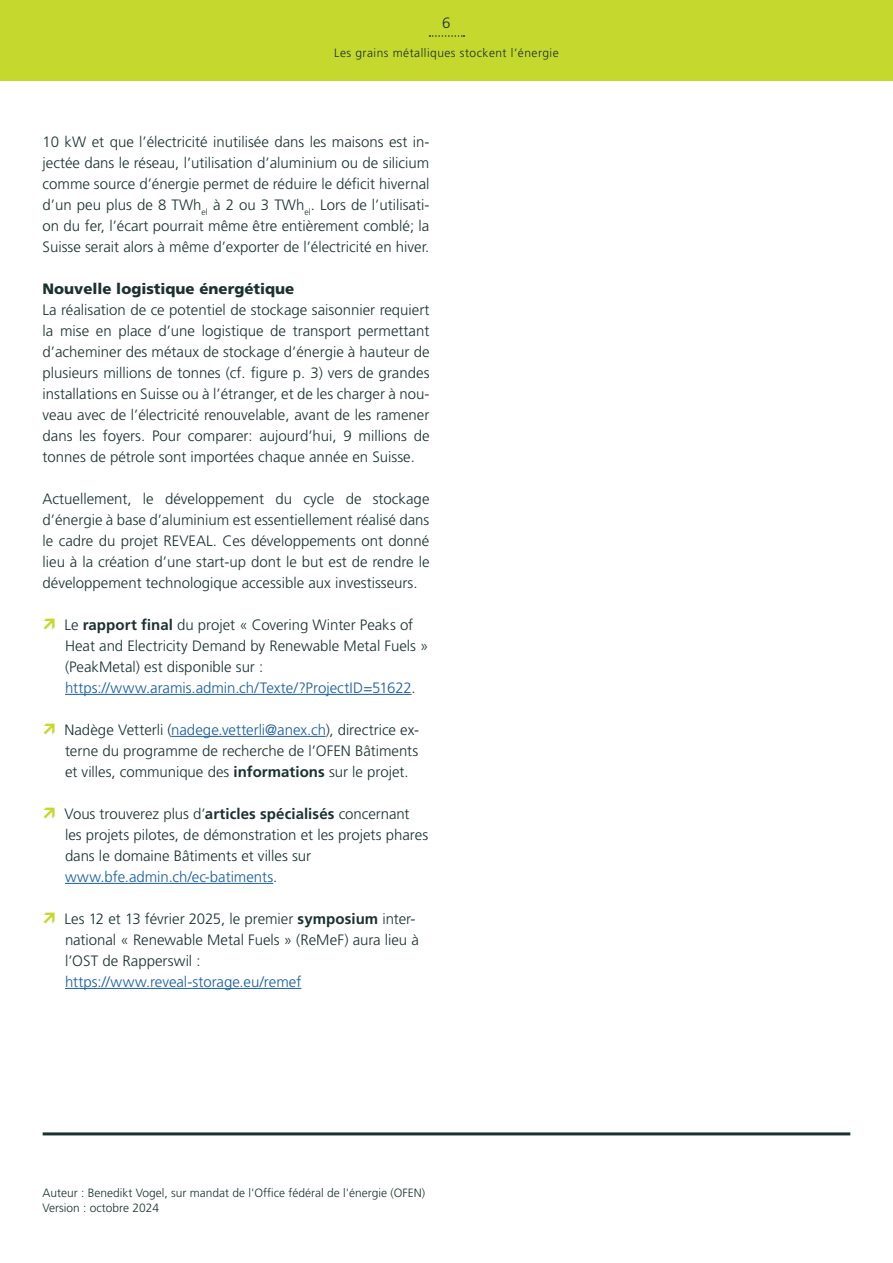
<style>
.page{position:relative;width:893px;height:1263px;background:#fff}
.page>*{position:absolute;margin:0;border:0;box-sizing:border-box;transform-origin:0 0}
.Fliesstext{font:300 15px/21px "Frutiger LT Std";color:#1b3030;text-align:justify}
.Untertitel_klein{font:900 15px "Frutiger LT Std";color:#1b3030}
.Infos_Fusszeile{font:300 12px/15px "Frutiger LT Std";color:#1b3030}
.Infos_Fusszeile-2{font:300 12px "Frutiger LT Std";letter-spacing:.04em;color:#1b3030}
.s1{font-weight:700}
.s2{color:#175d9e}
</style>
<div class="page">
<div style="left:0;top:0;width:893px;height:81px;background:#c4d82d"></div>
<svg style="left:429px;top:35px;width:35px;height:2px"></svg>
<hr style="left:65px;top:694px;width:347px;height:1px;background:#175d9e">
<hr style="left:171px;top:736px;width:155px;height:1px;background:#175d9e">
<hr style="left:65px;top:883px;width:208px;height:1px;background:#175d9e">
<hr style="left:65px;top:988px;width:236px;height:1px;background:#175d9e">
<hr style="left:43px;top:1132px;width:807px;height:3px;background:#1b3030">
<p class="Fliesstext" style="left:442px;top:13px;width:10px">6</p>
<p class="Infos_Fusszeile-2" style="left:334px;top:46px;width:226px">Les grains métalliques stockent l’énergie</p>
<p class="Fliesstext" style="left:43px;top:131px;width:388px">10 kW et que l’électricité inutilisée dans les maisons est in&shy;jectée dans le réseau, l’utilisation d’aluminium ou de silicium comme source d’énergie permet de réduire le déficit hivernal d’un peu plus de 8 TWh<sub>el</sub> à 2 ou 3 TWh<sub>el</sub>. Lors de l’utilisati&shy;on du fer, l’écart pourrait même être entièrement comblé; la Suisse serait alors à même d’exporter de l’électricité en hiver.</p>
<p class="Untertitel_klein" style="left:43px;top:279px;width:253px">Nouvelle logistique énergétique</p>
<p class="Fliesstext" style="left:43px;top:299px;width:388px">La réalisation de ce potentiel de stockage saisonnier requiert la mise en place d’une logistique de transport permettant d’acheminer des métaux de stockage d’énergie à hauteur de plusieurs millions de tonnes (cf. figure p. 3) vers de grandes installations en Suisse ou à l’étranger, et de les charger à nou&shy;veau avec de l’électricité renouvelable, avant de les ramener dans les foyers. Pour comparer: aujourd’hui, 9 millions de tonnes de pétrole sont importées chaque année en Suisse.</p>
<p class="Fliesstext" style="left:43px;top:488px;width:388px">Actuellement, le développement du cycle de stockage d’énergie à base d’aluminium est essentiellement réalisé dans le cadre du projet REVEAL. Ces développements ont donné lieu à la création d’une start-up dont le but est de rendre le développement technologique accessible aux investisseurs.</p>
<p class="Fliesstext" style="left:64px;top:614px;width:366px;text-align:left">Le <span class="s1">rapport final</span> du projet « Covering Winter Peaks of Heat and Electricity Demand by Renewable Metal Fuels » (PeakMetal) est disponible sur : <span class="s2">https://www.aramis.admin.ch/Texte/?ProjectID=51622</span>.</p>
<p class="Fliesstext" style="left:64px;top:719px;width:356px">Nadège Vetterli (<span class="s2">nadege.vetterli@anex.ch</span>), directrice ex&shy;terne du programme de recherche de l’OFEN Bâtiments et villes, communique des <span class="s1">informations</span> sur le projet.</p>
<p class="Fliesstext" style="left:64px;top:803px;width:365px;text-align:left">Vous trouverez plus d’<span class="s1">articles spécialisés</span> concernant les projets pilotes, de démonstration et les projets phares dans le domaine Bâtiments et villes sur <span class="s2">www.bfe.admin.ch/ec-batiments</span>.</p>
<p class="Fliesstext" style="left:64px;top:908px;width:356px;text-align:left">Les 12 et 13 février 2025, le premier <span class="s1">symposium</span> inter&shy;national « Renewable Metal Fuels » (ReMeF) aura lieu à l’OST de Rapperswil : <span class="s2">https://www.reveal-storage.eu/remef</span></p>
<p class="Infos_Fusszeile" style="left:43px;top:1185px;width:384px">Auteur : Benedikt Vogel, sur mandat de l'Office fédéral de l'énergie (OFEN)<br>Version : octobre 2024</p>
</div>
